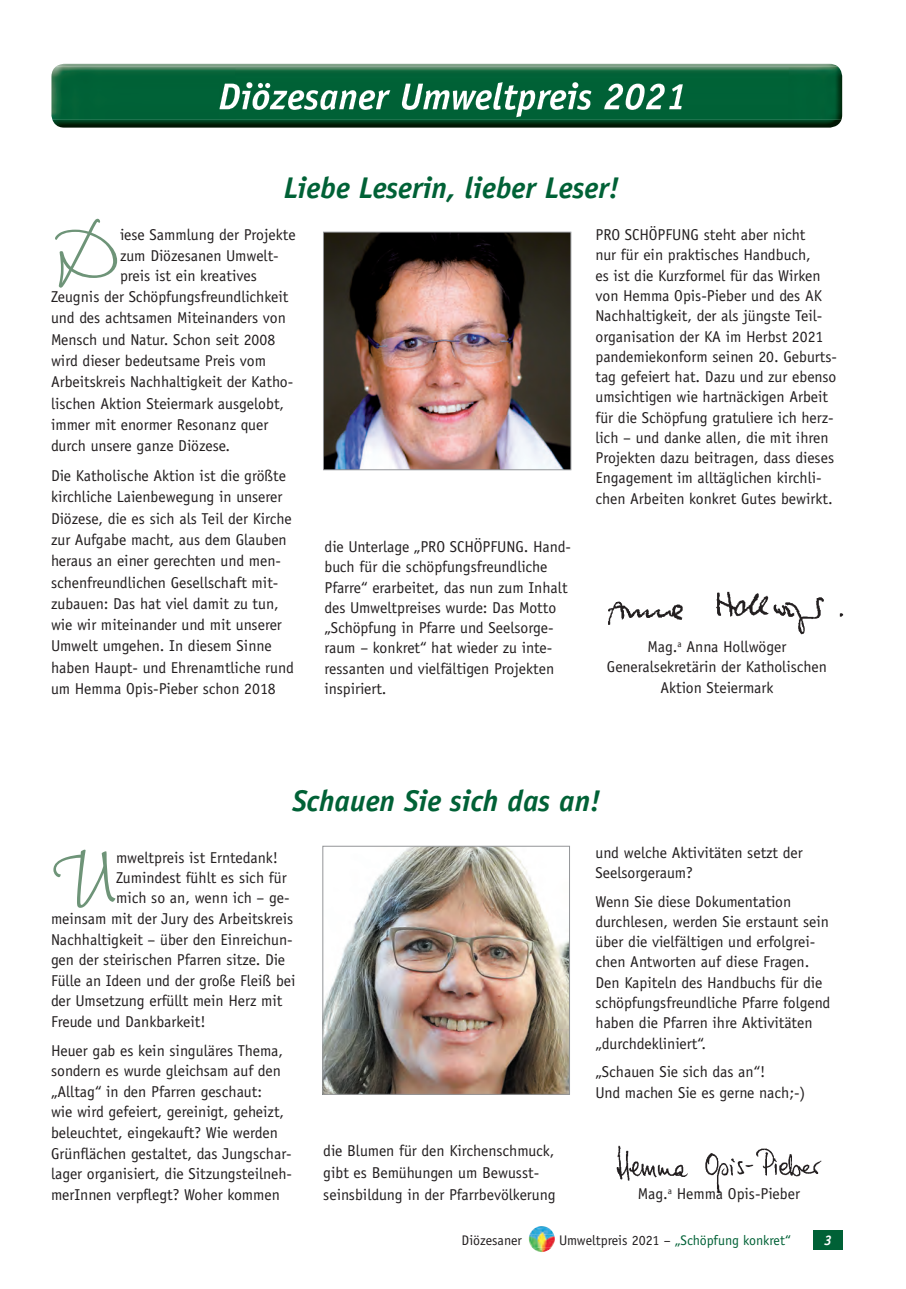
<style>
.page{position:relative;width:906px;height:1289px;background:#fff}
.page>*{position:absolute;margin:0;border:0;box-sizing:border-box;transform-origin:0 0}
.t1{font:103.35px "Wiesbaden Swing LT Std";color:#6e9478}
.t2{font:italic 700 30px "Officina Sans Std";color:#006136}
.t3{font:15.75px/20.2px "Officina Sans Std";color:#231f20}
.t4{font:13.95px "Officina Sans Std";color:#006136}
.t5{font:13.95px "Officina Sans Std";color:#231f20}
.t6{font:italic 700 13.95px "Officina Sans Std";color:#fff}
.s1{color:#231f20}
</style>
<div class="page">
<div style="left:813px;top:1230px;width:29px;height:19px;background:#006136"></div>
<img style="left:530px;top:1226px;width:24px;height:23px">
<img style="left:529px;top:1234px;width:26px;height:13px">
<hr style="left:57px;top:64px;width:780px;height:2px;background:#84a28b">
<img style="left:51px;top:66px;width:791px;height:62px">
<img style="left:219px;top:82px;width:464px;height:35px">
<img style="left:324px;top:848px;width:244px;height:244px">
<div style="left:322px;top:846px;width:248px;height:248px;border:1px solid #939598"></div>
<img style="left:616px;top:1145px;width:206px;height:49px">
<img style="left:325px;top:234px;width:244px;height:234px">
<div style="left:323px;top:232px;width:248px;height:238px;border:1px solid #939598"></div>
<img style="left:608px;top:591px;width:235px;height:44px">
<h2 class="t2" style="left:284px;top:170px;width:337px">Liebe Leserin, lieber Leser!</h2>
<h1 class="t1" style="left:51px;top:196px;width:70px">D</h1>
<p class="t3" style="left:120px;top:225px;width:177px">iese Sammlung der Projekte</p>
<p class="t3" style="left:120px;top:245px;width:160px">zum Diözesanen Umwelt-</p>
<p class="t3" style="left:120px;top:265px;width:138px">preis ist ein kreatives</p>
<p class="t3" style="left:51px;top:287px;width:239px">Zeugnis der Schöpfungsfreundlichkeit</p>
<p class="t3" style="left:51px;top:308px;width:236px">und des achtsamen Miteinanders von</p>
<p class="t3" style="left:51px;top:329px;width:226px">Mensch und Natur. Schon seit 2008</p>
<p class="t3" style="left:51px;top:350px;width:217px">wird dieser bedeutsame Preis vom</p>
<p class="t3" style="left:51px;top:372px;width:244px">Arbeitskreis Nachhaltigkeit der Katho-</p>
<p class="t3" style="left:51px;top:393px;width:235px">lischen Aktion Steiermark ausgelobt,</p>
<p class="t3" style="left:51px;top:414px;width:219px">immer mit enormer Resonanz quer</p>
<p class="t3" style="left:51px;top:436px;width:181px">durch unsere ganze Diözese.</p>
<p class="t3" style="left:51px;top:465px;width:244px;line-height:21.3px">Die Katholische Aktion ist die größte kirchliche Laienbewegung in unserer Diözese, die es sich als Teil der Kirche zur Aufgabe macht, aus dem Glauben heraus an einer gerechten und men&shy;schenfreundlichen Gesellschaft mit&shy;zubauen: Das hat viel damit zu tun, wie wir miteinander und mit unserer Umwelt umgehen. In diesem Sinne haben Haupt- und Ehrenamtliche rund um Hemma Opis-Pieber schon 2018</p>
<p class="t3" style="left:324px;top:536px;width:248px">die Unterlage „PRO SCHÖPFUNG. Hand&shy;buch für die schöpfungsfreundliche Pfarre“ erarbeitet, das nun zum Inhalt des Umweltpreises wurde: Das Motto „Schöpfung in Pfarre und Seelsorge&shy;raum – konkret“ hat wieder zu inte&shy;ressanten und vielfältigen Projekten inspiriert.</p>
<p class="t3" style="left:595px;top:225px;width:243px">PRO SCHÖPFUNG steht aber nicht<br>nur für ein praktisches Handbuch,<br>es ist die Kurzformel für das Wirken von Hemma Opis-Pieber und des AK Nachhaltigkeit, der als jüngste Teil&shy;organisation der KA im Herbst 2021 pandemiekonform seinen 20. Geburts&shy;tag gefeiert hat. Dazu und zur ebenso umsichtigen wie hartnäckigen Arbeit für die Schöpfung gratuliere ich herz&shy;lich – und danke allen, die mit ihren Projekten dazu beitragen, dass dieses Engagement im alltäglichen kirchli&shy;chen Arbeiten konkret Gutes bewirkt.</p>
<p class="t3" style="left:607px;top:636px;width:222px;text-align:center">Mag.<sup>a</sup> Anna Hollwöger<br>Generalsekretärin der Katholischen<br>Aktion Steiermark</p>
<h2 class="t2" style="left:292px;top:782px;width:310px">Schauen Sie sich das an!</h2>
<h1 class="t1" style="left:51px;top:819px;width:67px">U</h1>
<p class="t3" style="left:116px;top:847px;width:163px">mweltpreis ist Erntedank!</p>
<p class="t3" style="left:116px;top:867px;width:172px">Zumindest fühlt es sich für</p>
<p class="t3" style="left:116px;top:888px;width:175px">mich so an, wenn ich – ge-</p>
<p class="t3" style="left:51px;top:908px;width:244px">meinsam mit der Jury des Arbeitskreis</p>
<p class="t3" style="left:51px;top:929px;width:243px">Nachhaltigkeit – über den Einreichun-</p>
<p class="t3" style="left:51px;top:949px;width:236px">gen der steirischen Pfarren sitze. Die</p>
<p class="t3" style="left:51px;top:970px;width:246px">Fülle an Ideen und der große Fleiß bei</p>
<p class="t3" style="left:51px;top:990px;width:233px">der Umsetzung erfüllt mein Herz mit</p>
<p class="t3" style="left:51px;top:1011px;width:156px">Freude und Dankbarkeit!</p>
<p class="t3" style="left:51px;top:1040px;width:243px">Heuer gab es kein singuläres Thema, sondern es wurde gleichsam auf den „Alltag“ in den Pfarren geschaut:<br>wie wird gefeiert, gereinigt, geheizt, beleuchtet, eingekauft? Wie werden Grünflächen gestaltet, das Jungschar&shy;lager organisiert, die Sitzungsteilneh&shy;merInnen verpflegt? Woher kommen</p>
<p class="t3" style="left:323px;top:1139px;width:234px;line-height:21.9px">die Blumen für den Kirchenschmuck, gibt es Bemühungen um Bewusst&shy;seinsbildung in der Pfarrbevölkerung</p>
<p class="t3" style="left:595px;top:842px;width:209px">und welche Aktivitäten setzt der<br>Seelsorgeraum?</p>
<p class="t3" style="left:595px;top:891px;width:236px">Wenn Sie diese Dokumentation durchlesen, werden Sie erstaunt sein über die vielfältigen und erfolgrei&shy;chen Antworten auf diese Fragen.<br>Den Kapiteln des Handbuchs für die schöpfungsfreundliche Pfarre folgend haben die Pfarren ihre Aktivitäten „durchdekliniert“.</p>
<p class="t3" style="left:595px;top:1061px;width:211px">„Schauen Sie sich das an“!<br>Und machen Sie es gerne nach;-)</p>
<p class="t3" style="left:638px;top:1183px;width:164px">Mag.<sup>a</sup> Hemma Opis-Pieber</p>
<p class="t5" style="left:461px;top:1231px;width:62px">Diözesaner</p>
<p class="t4" style="left:559px;top:1231px;width:233px"><span class="s1">Umweltpreis 2021 –</span> „Schöpfung konkret“</p>
<p class="t6" style="left:824px;top:1231px;width:9px">3</p>
</div>
